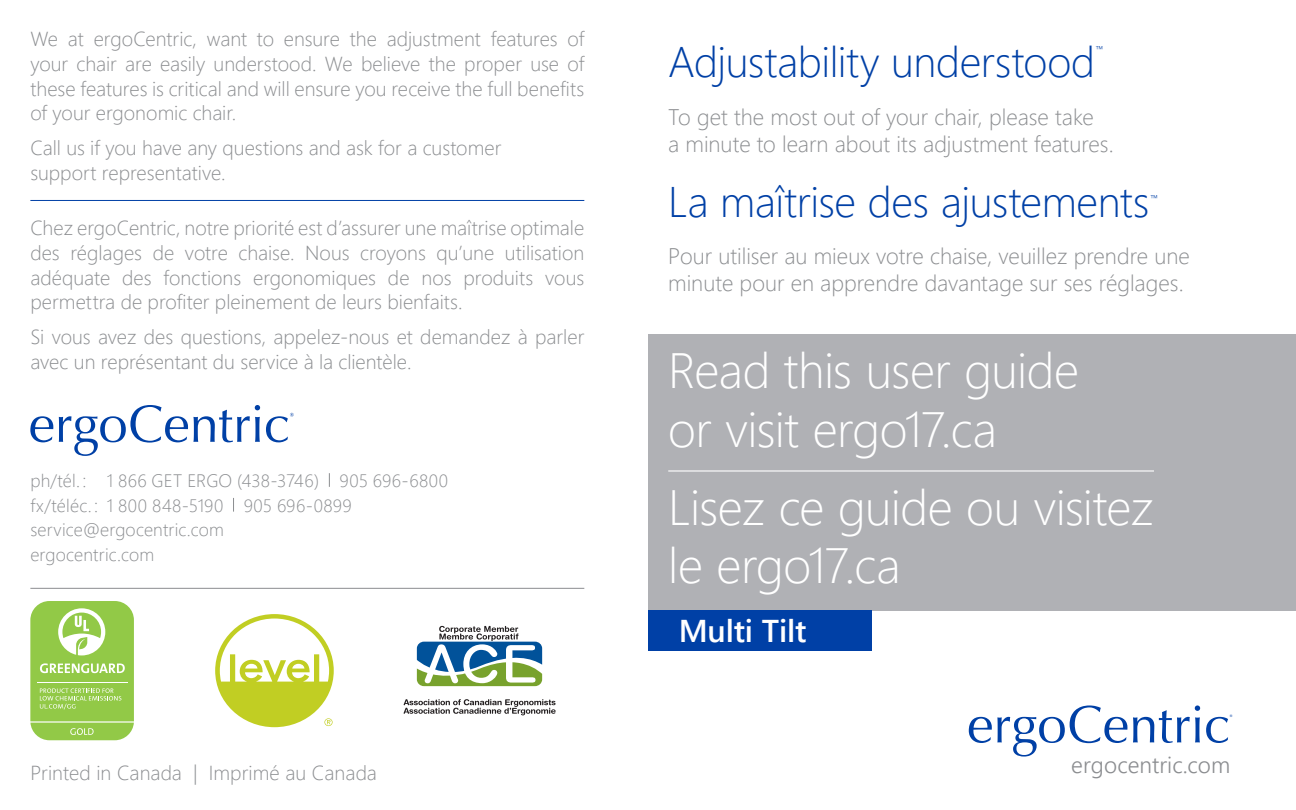
<style>
.page{position:relative;width:1296px;height:810px;background:#fff}
.page>*{position:absolute;margin:0;border:0;box-sizing:border-box;transform-origin:0 0}
.t1{font:52.88px "Optima";color:#0040a6}
.t2{font:49.5px/58.5px "Webly Sleek UI Light";letter-spacing:-.01em;color:#fff}
.t3{font:42.75px "Webly Sleek UI Light";letter-spacing:-.01em;color:#0040a6}
.t4{font:31.5px "Webly Sleek UI Semibold";letter-spacing:-.005em;color:#fff}
.t5{font:22.95px "Webly Sleek UI Semilight";color:#8b8d90}
.t6{font:22.5px/27px "Webly Sleek UI Light";color:#8b8d90}
.t7{font:20.25px/24.8px "Webly Sleek UI Light";color:#8b8d90;text-align:justify}
.t8{font:18px "Webly Sleek UI Light";letter-spacing:.01em;color:#8b8d90}
.t9{font:9.9px "Webly Sleek UI Light";color:#0040a6}
.t10{font:700 3.6px "Optima";color:#0040a6}
</style>
<div class="page">
<hr style="left:30px;top:588px;width:554px;height:1px;background:#8b8d90">
<hr style="left:30px;top:200px;width:554px;height:1px;background:#0040a6">
<svg style="left:30px;top:416px;width:23px;height:26px"></svg>
<svg style="left:59px;top:405px;width:201px;height:51px"></svg>
<svg style="left:266px;top:413px;width:28px;height:29px"></svg>
<svg style="left:329px;top:473px;width:1px;height:14px"></svg>
<svg style="left:233px;top:498px;width:1px;height:14px"></svg>
<div style="left:648px;top:334px;width:648px;height:276px;background:#b0b1b5"></div>
<div style="left:648px;top:610px;width:223px;height:41px;background:#0040a6"></div>
<hr style="left:668px;top:470px;width:486px;height:2px;background:#fff">
<svg style="left:404px;top:699px;width:152px;height:16px"></svg>
<svg style="left:417px;top:626px;width:125px;height:60px"></svg>
<svg style="left:215px;top:614px;width:119px;height:113px"></svg>
<svg style="left:30px;top:601px;width:104px;height:139px;background:#a3d164"></svg>
<p class="t7" style="left:30px;top:26px;width:555px">We at ergoCentric, want to ensure the adjustment features of your chair are easily understood. We believe the proper use of these features is critical and will ensure you receive the full benefits of your ergonomic chair.</p>
<p class="t7" style="left:30px;top:135px;width:473px">Call us if you have any questions and ask for a customer support representative.</p>
<p class="t7" style="left:30px;top:215px;width:556px">Chez ergoCentric, notre priorité est d’assurer une maîtrise optimale des réglages de votre chaise. Nous croyons qu’une utilisation adéquate des fonctions ergonomiques de nos produits vous permettra de profiter pleinement de leurs bienfaits.</p>
<p class="t7" style="left:30px;top:324px;width:555px">Si vous avez des questions, appelez-nous et demandez à parler avec un représentant du service à la clientèle.</p>
<p class="t8" style="left:30px;top:467px;width:419px">ph/tél.: 1 866 GET ERGO (438-3746) 905 696-6800</p>
<p class="t8" style="left:30px;top:492px;width:323px">fx/téléc.: 1 800 848-5190 905 696-0899</p>
<p class="t8" style="left:30px;top:516px;width:195px">service@ergocentric.com</p>
<p class="t8" style="left:30px;top:541px;width:125px">ergocentric.com</p>
<p class="t7" style="left:30px;top:759px;width:348px">Printed in Canada | Imprimé au Canada</p>
<p class="t3" style="left:668px;top:30px;width:428px">Adjustability understood</p>
<p class="t9" style="left:1096px;top:42px;width:9px">™</p>
<p class="t6" style="left:668px;top:102px;width:447px">To get the most out of your chair, please take<br>a minute to learn about its adjustment features.</p>
<p class="t3" style="left:668px;top:169px;width:483px">La maîtrise des ajustements</p>
<p class="t9" style="left:1150px;top:191px;width:9px">™</p>
<p class="t6" style="left:668px;top:242px;width:523px">Pour utiliser au mieux votre chaise, veuillez prendre une minute pour en apprendre davantage sur ses réglages.</p>
<p class="t2" style="left:668px;top:340px;width:412px">Read this user guide or visit ergo17.ca</p>
<p class="t2" style="left:668px;top:476px;width:487px">Lisez ce guide ou visitez le ergo17.ca</p>
<p class="t4" style="left:679px;top:607px;width:129px">Multi Tilt</p>
<p class="t1" style="left:967px;top:694px;width:265px">ergoCentric</p>
<p class="t10" style="left:1230px;top:714px;width:4px">®</p>
<p class="t5" style="left:1071px;top:748px;width:160px">ergocentric.com</p>
</div>
